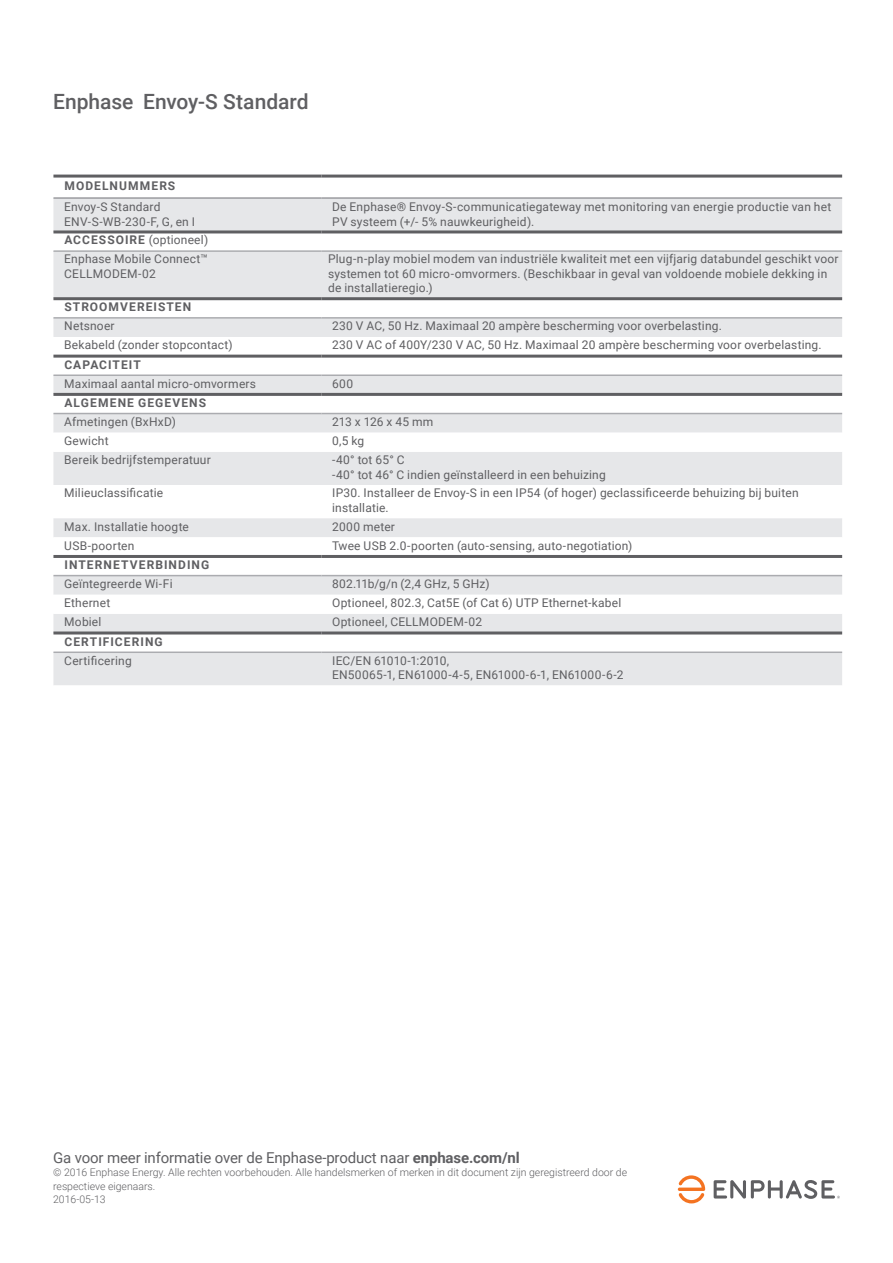
<style>
.page{position:relative;width:893px;height:1263px;background:#fff}
.page>*{position:absolute;margin:0;border:0;box-sizing:border-box;transform-origin:0 0}
.DS-Back_Product_Name{font:500 21px "Roboto";color:#5f5f62}
.DS-Legal_mousetype{font:15px "Roboto";letter-spacing:-.01em;color:#5f5f62}
.DS-Table_cell{font:12px/14.4px "Roboto";letter-spacing:.015em;color:#5f5f62}
.DS-Table_headrow{font:700 12px "Roboto";letter-spacing:.09em;color:#5f5f62}
.DS-Table_headrow-2{font:12px "Roboto";letter-spacing:.02em;color:#5f5f62}
.DS-Legal_mousetype-2{font:300 10.5px/13.5px "Roboto";color:#5f5f62}
.s1{font-weight:700}
</style>
<div class="page">
<svg style="left:678px;top:1175px;width:27px;height:28px"></svg>
<svg style="left:714px;top:1180px;width:126px;height:19px"></svg>
<div style="left:53px;top:199px;width:789px;height:31px;background:#e6e7e9"></div>
<svg style="left:53px;top:233px;width:789px;height:452px;fill:#e6e7e9"></svg>
<svg style="left:53px;top:337px;width:789px;height:18px"></svg>
<hr style="left:53px;top:175px;width:268px;height:3px;background:#5f5f62">
<hr style="left:321px;top:175px;width:521px;height:3px;background:#5f5f62">
<hr style="left:53px;top:197px;width:268px;height:2px;background:#9b9ca0">
<hr style="left:321px;top:197px;width:521px;height:2px;background:#9b9ca0">
<hr style="left:53px;top:230px;width:268px;height:3px;background:#5f5f62">
<hr style="left:321px;top:230px;width:521px;height:3px;background:#5f5f62">
<hr style="left:321px;top:250px;width:521px;height:2px;background:#abacb0">
<hr style="left:53px;top:250px;width:268px;height:2px;background:#abacb0">
<hr style="left:53px;top:374px;width:268px;height:2px;background:#abacb0">
<hr style="left:53px;top:575px;width:268px;height:1px;background:#abacb0">
<hr style="left:53px;top:393px;width:268px;height:3px;background:#5f5f62">
<hr style="left:53px;top:555px;width:268px;height:3px;background:#5f5f62">
<hr style="left:321px;top:374px;width:521px;height:2px;background:#abacb0">
<hr style="left:321px;top:575px;width:521px;height:1px;background:#abacb0">
<hr style="left:321px;top:393px;width:521px;height:3px;background:#5f5f62">
<hr style="left:321px;top:555px;width:521px;height:3px;background:#5f5f62">
<hr style="left:53px;top:413px;width:268px;height:1px;background:#abacb0">
<hr style="left:321px;top:413px;width:521px;height:1px;background:#abacb0">
<hr style="left:53px;top:631px;width:268px;height:3px;background:#5f5f62">
<hr style="left:321px;top:631px;width:521px;height:3px;background:#5f5f62">
<hr style="left:53px;top:651px;width:268px;height:2px;background:#abacb0">
<hr style="left:321px;top:651px;width:521px;height:2px;background:#abacb0">
<hr style="left:53px;top:355px;width:268px;height:3px;background:#5f5f62">
<hr style="left:321px;top:355px;width:521px;height:3px;background:#5f5f62">
<hr style="left:53px;top:297px;width:268px;height:3px;background:#5f5f62">
<hr style="left:321px;top:297px;width:521px;height:3px;background:#5f5f62">
<hr style="left:53px;top:317px;width:268px;height:2px;background:#abacb0">
<hr style="left:321px;top:317px;width:521px;height:2px;background:#abacb0">
<p class="DS-Back_Product_Name" style="left:53px;top:87px;width:257px">Enphase Envoy-S Standard</p>
<p class="DS-Table_headrow" style="left:64px;top:177px;width:112px">MODELNUMMERS</p>
<p class="DS-Table_cell" style="left:64px;top:199px;width:98px">Envoy-S Standard</p>
<p class="DS-Table_cell" style="left:64px;top:214px;width:132px">ENV-S-WB-230-F, G, en I</p>
<p class="DS-Table_headrow-2" style="left:64px;top:232px;width:145px"><span class="s1">ACCESSOIRE</span> (optioneel)</p>
<p class="DS-Table_cell" style="left:64px;top:251px;width:145px">Enphase Mobile Connect™</p>
<p class="DS-Table_cell" style="left:64px;top:266px;width:93px">CELLMODEM-02</p>
<p class="DS-Table_cell" style="left:332px;top:199px;width:501px">De Enphase® Envoy-S-communicatiegateway met monitoring van energie productie van het<br>PV systeem (+/- 5% nauwkeurigheid).</p>
<p class="DS-Table_cell" style="left:328px;top:251px;width:512px">Plug-n-play mobiel modem van industriële kwaliteit met een vijfjarig databundel geschikt voor systemen tot 60 micro-omvormers. (Beschikbaar in geval van voldoende mobiele dekking in de installatieregio.)</p>
<p class="DS-Table_headrow" style="left:64px;top:298px;width:128px">STROOMVEREISTEN</p>
<p class="DS-Table_cell" style="left:64px;top:318px;width:52px">Netsnoer</p>
<p class="DS-Table_cell" style="left:332px;top:318px;width:391px">230 V AC, 50 Hz. Maximaal 20 ampère bescherming voor overbelasting.</p>
<p class="DS-Table_cell" style="left:64px;top:337px;width:170px">Bekabeld (zonder stopcontact)</p>
<p class="DS-Table_cell" style="left:332px;top:337px;width:491px">230 V AC of 400Y/230 V AC, 50 Hz. Maximaal 20 ampère bescherming voor overbelasting.</p>
<p class="DS-Table_headrow" style="left:64px;top:356px;width:78px">CAPACITEIT</p>
<p class="DS-Table_cell" style="left:64px;top:376px;width:193px">Maximaal aantal micro-omvormers</p>
<p class="DS-Table_cell" style="left:332px;top:376px;width:22px">600</p>
<p class="DS-Table_headrow" style="left:64px;top:394px;width:143px">ALGEMENE GEGEVENS</p>
<p class="DS-Table_cell" style="left:64px;top:414px;width:113px">Afmetingen (BxHxD)</p>
<p class="DS-Table_cell" style="left:332px;top:414px;width:103px">213 x 126 x 45 mm</p>
<p class="DS-Table_cell" style="left:64px;top:433px;width:46px">Gewicht</p>
<p class="DS-Table_cell" style="left:332px;top:433px;width:34px">0,5 kg</p>
<p class="DS-Table_cell" style="left:64px;top:452px;width:148px">Bereik bedrijfstemperatuur</p>
<p class="DS-Table_cell" style="left:332px;top:452px;width:74px">-40° tot 65° C</p>
<p class="DS-Table_cell" style="left:332px;top:467px;width:275px">-40° tot 46° C indien geïnstalleerd in een behuizing</p>
<p class="DS-Table_cell" style="left:64px;top:485px;width:100px">Milieuclassificatie</p>
<p class="DS-Table_cell" style="left:332px;top:485px;width:468px">IP30. Installeer de Envoy-S in een IP54 (of hoger) geclassificeerde behuizing bij buiten installatie.</p>
<p class="DS-Table_cell" style="left:64px;top:519px;width:126px">Max. Installatie hoogte</p>
<p class="DS-Table_cell" style="left:332px;top:519px;width:64px">2000 meter</p>
<p class="DS-Table_cell" style="left:64px;top:538px;width:72px">USB-poorten</p>
<p class="DS-Table_cell" style="left:332px;top:538px;width:302px">Twee USB 2.0-poorten (auto-sensing, auto-negotiation)</p>
<p class="DS-Table_headrow" style="left:64px;top:556px;width:146px">INTERNETVERBINDING</p>
<p class="DS-Table_cell" style="left:64px;top:576px;width:110px">Geïntegreerde Wi-Fi</p>
<p class="DS-Table_cell" style="left:332px;top:576px;width:159px">802.11b/g/n (2,4 GHz, 5 GHz)</p>
<p class="DS-Table_cell" style="left:64px;top:595px;width:48px">Ethernet</p>
<p class="DS-Table_cell" style="left:332px;top:595px;width:291px">Optioneel, 802.3, Cat5E (of Cat 6) UTP Ethernet-kabel</p>
<p class="DS-Table_cell" style="left:64px;top:614px;width:39px">Mobiel</p>
<p class="DS-Table_cell" style="left:332px;top:614px;width:151px">Optioneel, CELLMODEM-02</p>
<p class="DS-Table_headrow" style="left:64px;top:633px;width:100px">CERTIFICERING</p>
<p class="DS-Table_cell" style="left:64px;top:653px;width:69px">Certificering</p>
<p class="DS-Table_cell" style="left:332px;top:653px;width:119px">IEC/EN 61010-1:2010,</p>
<p class="DS-Table_cell" style="left:332px;top:667px;width:293px">EN50065-1, EN61000-4-5, EN61000-6-1, EN61000-6-2</p>
<p class="DS-Legal_mousetype" style="left:53px;top:1147px;width:468px">Ga voor meer informatie over de Enphase-product naar <span class="s1">enphase.com/nl</span></p>
<p class="DS-Legal_mousetype-2" style="left:53px;top:1165px;width:575px">© 2016 Enphase Energy. Alle rechten voorbehouden. Alle handelsmerken of merken in dit document zijn geregistreerd door de respectieve eigenaars.<br>2016-05-13</p>
</div>
